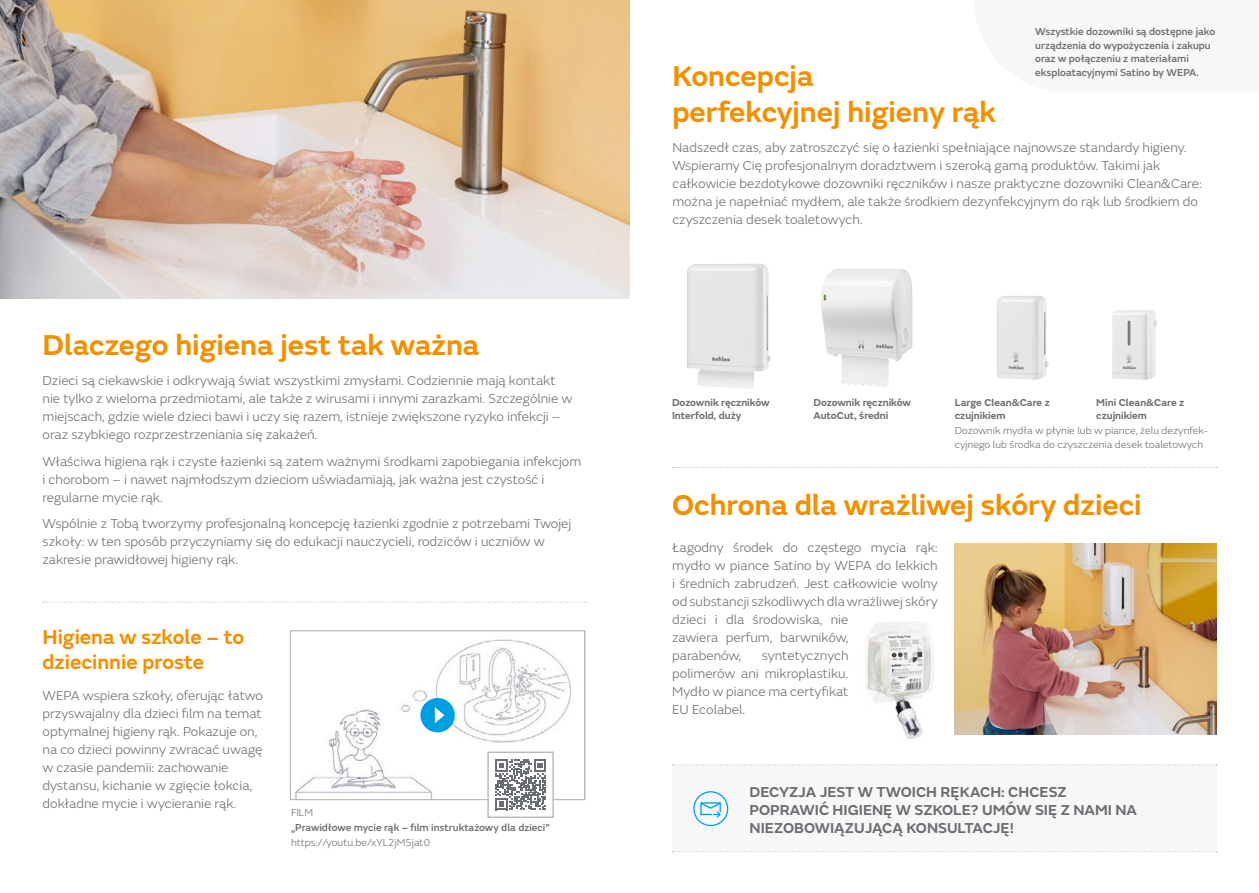
<style>
.page{position:relative;width:1259px;height:893px;background:#fff}
.page>*{position:absolute;margin:0;border:0;box-sizing:border-box;transform-origin:0 0}
.t1{font:600 30px/36px "FS Emeric";color:#f39000}
.t2{font:600 21px/25.2px "FS Emeric";color:#f39000}
.t3{font:600 15px/18px "FS Emeric";color:#6a6d71}
.t4{font:300 13.5px/18px "FS Emeric";color:#6a6d71}
.t5{font:500 10.5px/13.5px "FS Emeric";color:#6a6d71}
.t6{font:300 10.5px/13.5px "FS Emeric";color:#6a6d71}
.t7{font:600 10.5px/13.5px "FS Emeric";color:#6a6d71}
</style>
<div class="page">
<img style="left:0;top:0;width:629px;height:299px">
<img style="left:295px;top:639px;width:276px;height:159px">
<div style="left:290px;top:630px;width:295px;height:170px;border:1px solid #afb6bd"></div>
<div style="left:420px;top:698px;width:35px;height:34px;background:#009fe3;border-radius:50%"></div>
<svg style="left:435px;top:707px;width:9px;height:16px"></svg>
<div style="left:488px;top:752px;width:65px;height:65px;background:#fff"></div>
<svg style="left:495px;top:759px;width:51px;height:51px"></svg>
<div style="left:487px;top:752px;width:67px;height:66px;border:1px solid #afb6bd"></div>
<div style="left:672px;top:765px;width:544px;height:87px;background:#f7f7f8"></div>
<svg style="left:672px;top:765px;width:545px;height:1px"></svg>
<svg style="left:672px;top:851px;width:545px;height:1px"></svg>
<div style="left:693px;top:791px;width:35px;height:35px;border:1px solid #009fe3;border-radius:50%"></div>
<img style="left:821px;top:269px;width:36px;height:116px">
<img style="left:687px;top:264px;width:58px;height:124px">
<img style="left:1112px;top:310px;width:45px;height:70px">
<img style="left:997px;top:296px;width:51px;height:84px">
<svg style="left:672px;top:467px;width:545px;height:1px"></svg>
<svg style="left:43px;top:602px;width:544px;height:1px"></svg>
<img style="left:955px;top:543px;width:261px;height:192px">
<img style="left:865px;top:621px;width:69px;height:118px">
<h1 class="t1" style="left:43px;top:324px;width:438px">Dlaczego higiena jest tak ważna</h1>
<p class="t4" style="left:43px;top:371px;width:531px">Dzieci są ciekawskie i odkrywają świat wszystkimi zmysłami. Codziennie mają kontakt nie tylko z wieloma przedmiotami, ale także z wirusami i innymi zarazkami. Szczególnie w miejscach, gdzie wiele dzieci bawi i uczy się razem, istnieje zwiększone ryzyko infekcji – oraz szybkiego rozprzestrzeniania się zakażeń.</p>
<p class="t4" style="left:43px;top:452px;width:540px">Właściwa higiena rąk i czyste łazienki są zatem ważnymi środkami zapobiegania infekcjom i chorobom – i nawet najmłodszym dzieciom uświadamiają, jak ważna jest czystość i regularne mycie rąk.</p>
<p class="t4" style="left:43px;top:514px;width:530px">Wspólnie z Tobą tworzymy profesjonalną koncepcję łazienki zgodnie z potrzebami Twojej szkoły: w ten sposób przyczyniamy się do edukacji nauczycieli, rodziców i uczniów w zakresie prawidłowej higieny rąk.</p>
<h2 class="t2" style="left:43px;top:623px;width:203px">Higiena w szkole – to dziecinnie proste</h2>
<p class="t4" style="left:43px;top:686px;width:222px">WEPA wspiera szkoły, oferując łatwo przyswajalny dla dzieci film na temat optymalnej higieny rąk. Pokazuje on, na co dzieci powinny zwracać uwagę w czasie pandemii: zachowanie dystansu, kichanie w zgięcie łokcia, dokładne mycie i wycieranie rąk.</p>
<p class="t6" style="left:291px;top:805px;width:24px">FILM</p>
<p class="t5" style="left:291px;top:820px;width:260px">„Prawidłowe mycie rąk – film instruktażowy dla dzieci”</p>
<p class="t6" style="left:291px;top:835px;width:141px">https://youtu.be/xYL2jM5jat0</p>
<p class="t5" style="left:1035px;top:24px;width:181px">Wszystkie dozowniki są dostępne jako urządzenia do wypożyczenia i zakupu oraz w połączeniu z materiałami eksploatacyjnymi Satino by WEPA.</p>
<h1 class="t1" style="left:672px;top:56px;width:325px">Koncepcja<br>perfekcyjnej higieny rąk</h1>
<p class="t4" style="left:672px;top:138px;width:531px">Nadszedł czas, aby zatroszczyć się o łazienki spełniające najnowsze standardy higieny.<br>Wspieramy Cię profesjonalnym doradztwem i szeroką gamą produktów. Takimi jak całkowicie bezdotykowe dozowniki ręczników i nasze praktyczne dozowniki Clean&amp;Care: można je napełniać mydłem, ale także środkiem dezynfekcyjnym do rąk lub środkiem do czyszczenia desek toaletowych.</p>
<p class="t7" style="left:672px;top:395px;width:99px">Dozownik ręczników<br>Interfold, duży</p>
<p class="t7" style="left:1096px;top:395px;width:89px">Mini Clean&amp;Care z czujnikiem</p>
<p class="t7" style="left:813px;top:395px;width:99px">Dozownik ręczników<br>AutoCut, średni</p>
<p class="t7" style="left:955px;top:395px;width:96px">Large Clean&amp;Care z czujnikiem</p>
<p class="t6" style="left:955px;top:423px;width:255px">Dozownik mydła w płynie lub w piance, żelu dezynfek&shy;cyjnego lub środka do czyszczenia desek toaletowych</p>
<h1 class="t1" style="left:672px;top:485px;width:471px">Ochrona dla wrażliwej skóry dzieci</h1>
<p class="t4" style="left:672px;top:538px;width:267px">Łagodny środek do częstego mycia rąk: mydło w piance Satino by WEPA do lekkich i średnich zabrudzeń. Jest całkowicie wolny od substancji szkodliwych dla wrażliwej skóry dzieci i dla środowiska, nie<br>zawiera perfum, barwników,<br>parabenów,</p>
<p class="t4" style="left:672px;top:646px;width:178px;text-align:justify;text-indent:90px">syntetycznych polimerów ani mikroplastiku.<br>Mydło w piance ma certyfikat EU Ecolabel.</p>
<p class="t3" style="left:749px;top:781px;width:389px">DECYZJA JEST W TWOICH RĘKACH: CHCESZ<br>POPRAWIĆ HIGIENĘ W SZKOLE? UMÓW SIĘ Z NAMI NA<br>NIEZOBOWIĄZUJĄCĄ KONSULTACJĘ!</p>
</div>
